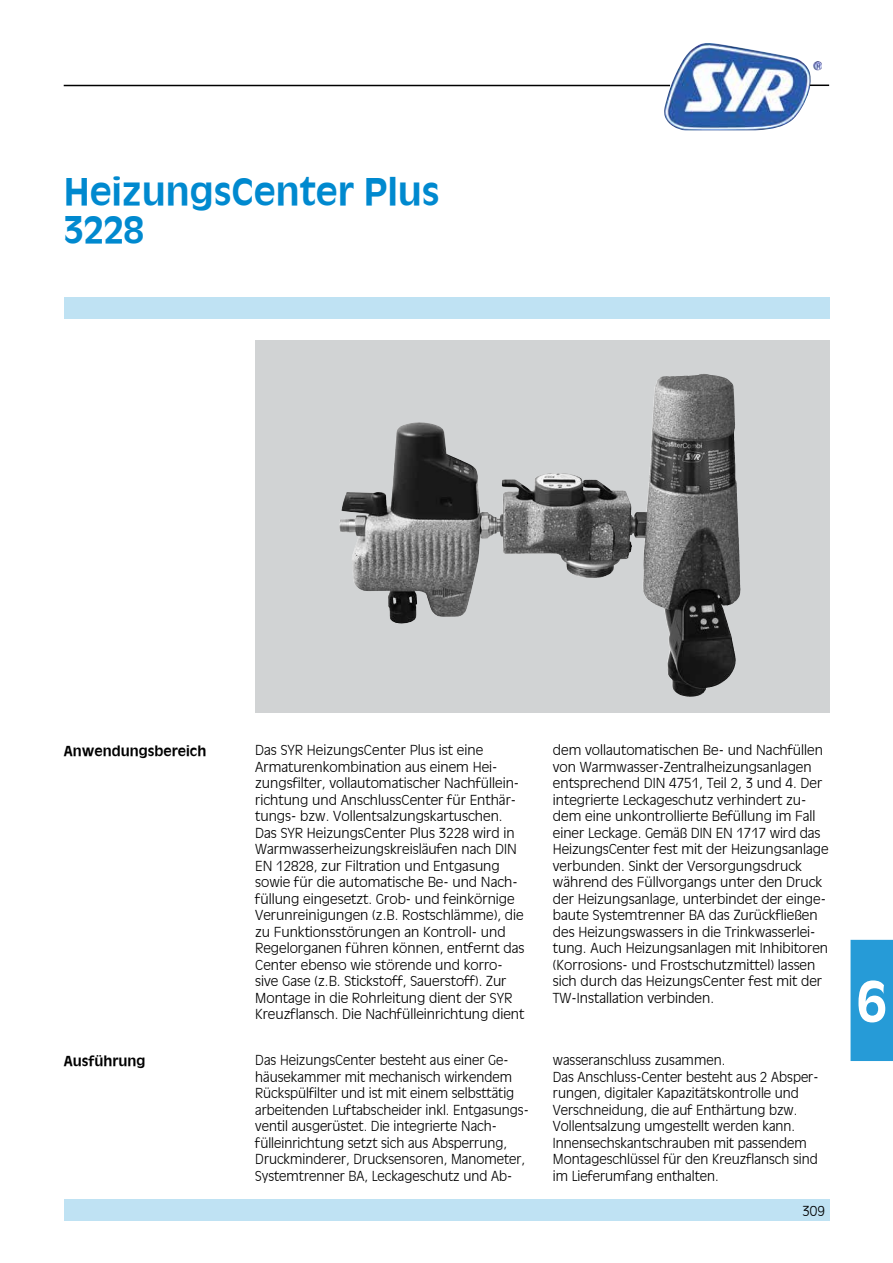
<style>
.page{position:relative;width:893px;height:1263px;background:#fff}
.page>*{position:absolute;margin:0;border:0;box-sizing:border-box;transform-origin:0 0}
.t1{font:700 54px "Ant Oliv";color:#fff}
.t2{font:700 36px/37.5px "Ant Oliv";color:#0089cf}
.t3{font:300 13.5px/16.5px "Ant Oliv";color:#000}
.t4{font:700 13.5px "Ant Oliv";color:#000}
</style>
<div class="page">
<div style="left:64px;top:298px;width:765px;height:21px;background:#bfe2f3"></div>
<div style="left:64px;top:1199px;width:765px;height:21px;background:#bfe2f3"></div>
<img style="left:663px;top:43px;width:159px;height:87px">
<hr style="left:64px;top:85px;width:606px;height:1px;background:#000">
<svg style="left:810px;top:85px;width:19px;height:1px"></svg>
<svg style="left:255px;top:340px;width:574px;height:372px;background:#b5b6b7"></svg>
<div style="left:850px;top:940px;width:43px;height:121px;background:#269bd7"></div>
<img style="left:631px;top:374px;width:74px;height:143px">
<h2 class="t2" style="left:64px;top:172px;width:378px">HeizungsCenter Plus<br>3228</h2>
<p class="t4" style="left:64px;top:742px;width:144px">Anwendungsbereich</p>
<p class="t4" style="left:64px;top:1052px;width:83px">Ausführung</p>
<p class="t3" style="left:255px;top:742px;width:271px">Das SYR HeizungsCenter Plus ist eine Armaturenkombination aus einem Hei&shy;zungsfilter, vollautomatischer Nachfüllein&shy;richtung und AnschlussCenter für Enthär&shy;tungs- bzw. Vollentsalzungskartuschen.<br>Das SYR HeizungsCenter Plus 3228 wird in Warmwasserheizungskreisläufen nach DIN EN 12828, zur Filtration und Entgasung sowie für die automatische Be- und Nach&shy;füllung eingesetzt. Grob- und feinkörnige Verunreinigungen (z.B. Rostschlämme), die zu Funktionsstörungen an Kontroll- und Regelorganen führen können, entfernt das Center ebenso wie störende und korro&shy;sive Gase (z.B. Stickstoff, Sauerstoff). Zur Montage in die Rohrleitung dient der SYR Kreuzflansch. Die Nachfülleinrichtung dient</p>
<p class="t3" style="left:553px;top:742px;width:277px">dem vollautomatischen Be- und Nachfüllen von Warmwasser-Zentralheizungsanlagen entsprechend DIN 4751, Teil 2, 3 und 4. Der integrierte Leckageschutz verhindert zu&shy;dem eine unkontrollierte Befüllung im Fall einer Leckage. Gemäß DIN EN 1717 wird das HeizungsCenter fest mit der Heizungsanlage verbunden. Sinkt der Versorgungsdruck während des Füllvorgangs unter den Druck der Heizungsanlage, unterbindet der einge&shy;baute Systemtrenner BA das Zurückfließen des Heizungswassers in die Trinkwasserlei&shy;tung. Auch Heizungsanlagen mit Inhibitoren (Korrosions- und Frostschutzmittel) lassen sich durch das HeizungsCenter fest mit der TW-Installation verbinden.</p>
<p class="t3" style="left:255px;top:1051px;width:275px">Das HeizungsCenter besteht aus einer Ge&shy;häusekammer mit mechanisch wirkendem Rückspülfilter und ist mit einem selbsttätig arbeitenden Luftabscheider inkl. Entgasungs&shy;ventil ausgerüstet. Die integrierte Nach&shy;fülleinrichtung setzt sich aus Absperrung, Druckminderer, Drucksensoren, Manometer, Systemtrenner BA, Leckageschutz und Ab-</p>
<p class="t3" style="left:553px;top:1051px;width:267px">wasseranschluss zusammen.<br>Das Anschluss-Center besteht aus 2 Absper&shy;rungen, digitaler Kapazitätskontrolle und Verschneidung, die auf Enthärtung bzw.<br>Vollentsalzung umgestellt werden kann.<br>Innensechskantschrauben mit passendem Montageschlüssel für den Kreuzflansch sind im Lieferumfang enthalten.</p>
<p class="t3" style="left:802px;top:1203px;width:24px">309</p>
<h1 class="t1" style="left:857px;top:968px;width:32px">6</h1>
</div>
